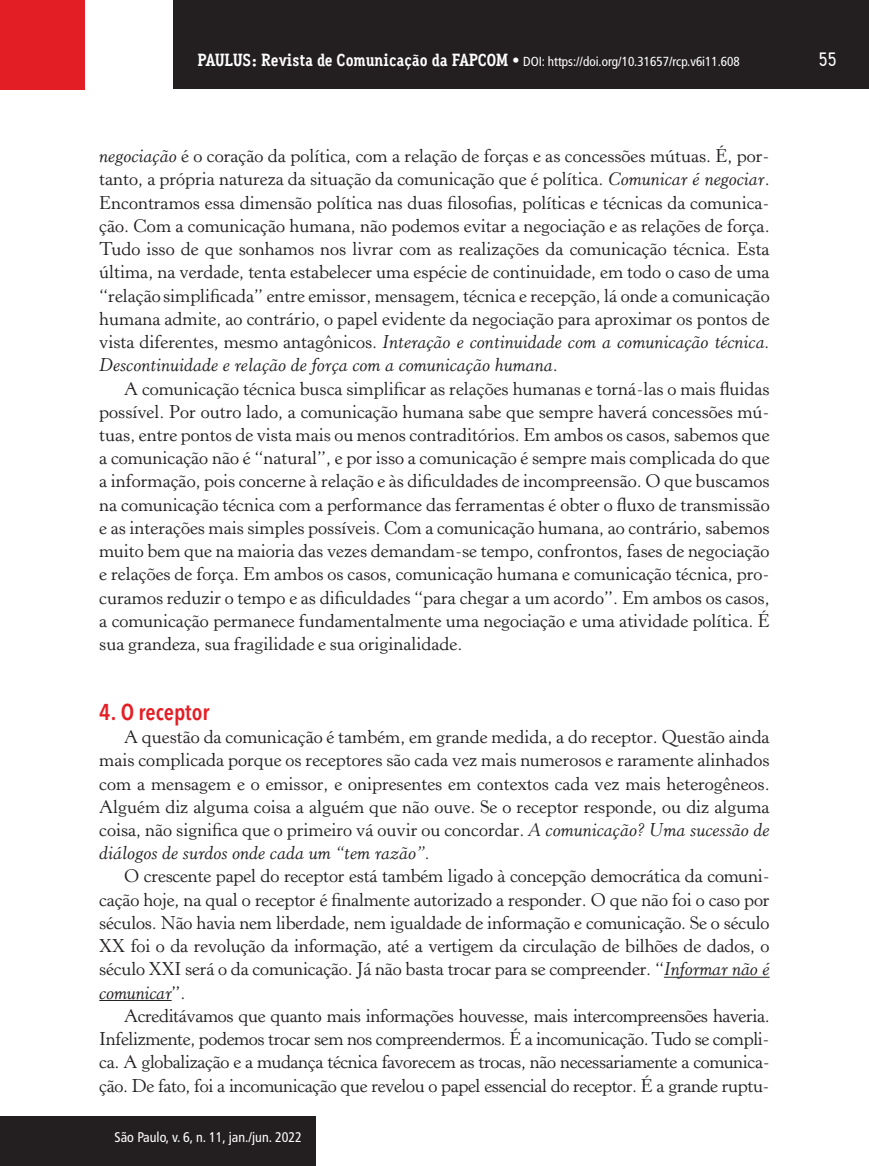
<style>
.page{position:relative;width:869px;height:1166px;background:#fff}
.page>*{position:absolute;margin:0;border:0;box-sizing:border-box;transform-origin:0 0}
.t1{font:600 condensed 22.75px "Avenir Next LT Pro";color:#e41e25}
.t2{font:500 19.25px "Aaux Office";color:#fff}
.t3{font:18.38px/23.3px "Horley Old Style";color:#231f20;text-align:justify}
.t4{font:condensed 14px "Frutiger LT Std";color:#fff}
.t5{font:condensed 13.12px "Frutiger LT Std";color:#fff}
.s1{font-family:"Aaux Office";font-weight:700;font-stretch:normal;font-size:17.5px}
.s2{font-family:"Aaux Office";font-weight:500;font-stretch:normal;font-size:17.5px}
.s3{font-style:italic}
</style>
<div class="page">
<div style="left:173px;top:0;width:695px;height:89px;background:#231f20"></div>
<div style="left:0;top:0;width:85px;height:90px;background:#e41e25"></div>
<div style="left:1px;top:1116px;width:314px;height:50px;background:#231f20"></div>
<hr style="left:663px;top:977px;width:106px;height:1px;background:#231f20">
<hr style="left:99px;top:1000px;width:72px;height:1px;background:#231f20">
<p class="t5" style="left:197px;top:53px;width:543px"><span class="s1">PAULUS: Revista de Comunicação da FAPCOM</span> <span class="s2">•</span> DOI: https://doi.org/10.31657/rcp.v6i11.608</p>
<p class="t2" style="left:818px;top:48px;width:20px">55</p>
<p class="t3" style="left:99px;top:145px;width:671px"><span class="s3">negociação</span> é o coração da política, com a relação de forças e as concessões mútuas. É, por&shy;tanto, a própria natureza da situação da comunicação que é política. <span class="s3">Comunicar é negociar</span>.<br>Encontramos essa dimensão política nas duas filosofias, políticas e técnicas da comunica&shy;ção. Com a comunicação humana, não podemos evitar a negociação e as relações de força.<br>Tudo isso de que sonhamos nos livrar com as realizações da comunicação técnica. Esta última, na verdade, tenta estabelecer uma espécie de continuidade, em todo o caso de uma “relação simplificada” entre emissor, mensagem, técnica e recepção, lá onde a comunicação humana admite, ao contrário, o papel evidente da negociação para aproximar os pontos de vista diferentes, mesmo antagônicos. <span class="s3">Interação e continuidade com a comunicação técnica.<br>Descontinuidade e relação de força com a comunicação humana</span>.</p>
<p class="t3" style="left:99px;top:377px;width:671px;text-indent:25px">A comunicação técnica busca simplificar as relações humanas e torná-las o mais fluidas possível. Por outro lado, a comunicação humana sabe que sempre haverá concessões mú&shy;tuas, entre pontos de vista mais ou menos contraditórios. Em ambos os casos, sabemos que a comunicação não é “natural”, e por isso a comunicação é sempre mais complicada do que a informação, pois concerne à relação e às dificuldades de incompreensão. O que buscamos na comunicação técnica com a performance das ferramentas é obter o fluxo de transmissão e as interações mais simples possíveis. Com a comunicação humana, ao contrário, sabemos muito bem que na maioria das vezes demandam-se tempo, confrontos, fases de negociação e relações de força. Em ambos os casos, comunicação humana e comunicação técnica, pro&shy;curamos reduzir o tempo e as dificuldades “para chegar a um acordo”. Em ambos os casos, a comunicação permanece fundamentalmente uma negociação e uma atividade política. É sua grandeza, sua fragilidade e sua originalidade.</p>
<p class="t1" style="left:99px;top:698px;width:111px">4. O receptor</p>
<p class="t3" style="left:99px;top:726px;width:671px;text-indent:25px">A questão da comunicação é também, em grande medida, a do receptor. Questão ainda mais complicada porque os receptores são cada vez mais numerosos e raramente alinhados com a mensagem e o emissor, e onipresentes em contextos cada vez mais heterogêneos.<br>Alguém diz alguma coisa a alguém que não ouve. Se o receptor responde, ou diz alguma coisa, não significa que o primeiro vá ouvir ou concordar. <span class="s3">A comunicação? Uma sucessão de diálogos de surdos onde cada um “tem razão”.</span></p>
<p class="t3" style="left:99px;top:865px;width:671px;text-indent:25px">O crescente papel do receptor está também ligado à concepção democrática da comuni&shy;cação hoje, na qual o receptor é finalmente autorizado a responder. O que não foi o caso por séculos. Não havia nem liberdade, nem igualdade de informação e comunicação. Se o século XX foi o da revolução da informação, até a vertigem da circulação de bilhões de dados, o século XXI será o da comunicação. Já não basta trocar para se compreender. “<span class="s3">Informar não é comunicar</span>”.</p>
<p class="t3" style="left:99px;top:1004px;width:671px;text-indent:25px">Acreditávamos que quanto mais informações houvesse, mais intercompreensões haveria.<br>Infelizmente, podemos trocar sem nos compreendermos. É a incomunicação. Tudo se compli&shy;ca. A globalização e a mudança técnica favorecem as trocas, não necessariamente a comunica&shy;ção. De fato, foi a incomunicação que revelou o papel essencial do receptor. É a grande ruptu-</p>
<p class="t4" style="left:114px;top:1129px;width:189px">São Paulo, v. 6, n. 11, jan./jun. 2022</p>
</div>
